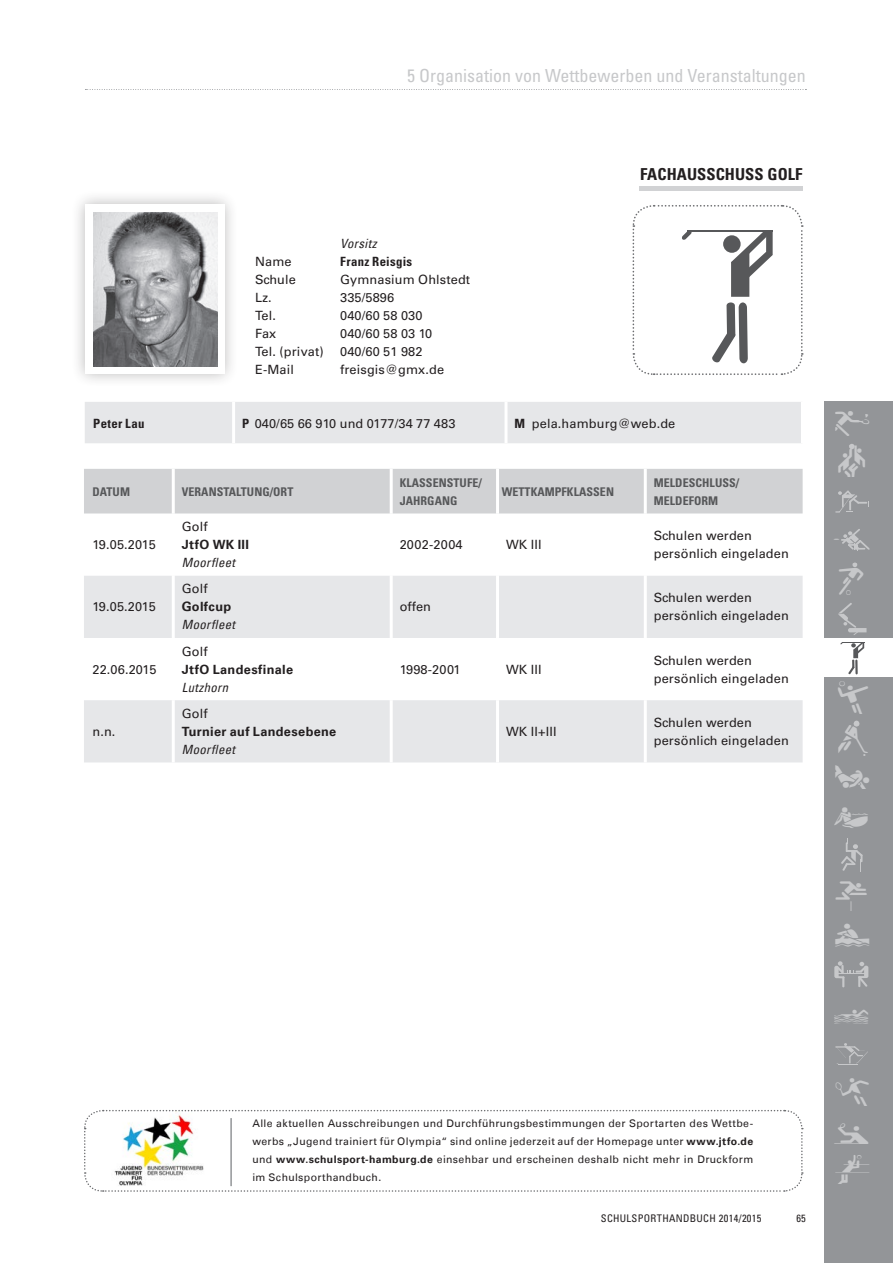
<style>
.page{position:relative;width:893px;height:1263px;background:#fff}
.page>*{position:absolute;margin:0;border:0;box-sizing:border-box;transform-origin:0 0}
.t1{font:40.35px "Olympicons";color:#c7c8ca;scale:1.08 1}
.t2{font:36.75px "Olympicons";color:#c7c8ca;scale:1.08 1}
.t3{font:condensed 18px "Univers LT";color:#c7c8ca}
.t4{font:700 condensed 16.5px "Univers LT";letter-spacing:.005em;color:#231f20}
.t5{font:12.75px/18px "Univers LT Std";letter-spacing:.01em;color:#231f20}
.t6{font:700 12.75px/18px "Univers LT";letter-spacing:.025em;color:#231f20}
.t7{font:italic condensed 12.75px/18px "Univers LT";letter-spacing:.025em;color:#231f20}
.t8{font:700 condensed 12.75px "Univers LT";color:#231f20}
.t9{font:700 condensed 12px/18px "Univers LT";letter-spacing:.005em;color:#57585a}
.t10{font:10.5px/18px "Univers LT";letter-spacing:.035em;color:#231f20;text-align:justify}
.t11{font:condensed 10.5px "Univers LT";letter-spacing:.03em;color:#231f20}
.s1{font-family:"Univers LT";font-style:italic;font-stretch:condensed}
.s2{font-family:"Univers LT";font-weight:700;font-stretch:condensed}
.s3{font-family:"Univers LT Std";font-weight:400}
.s4{font-weight:400;font-style:italic;font-stretch:condensed}
.s5{font-family:"Univers LT Std";font-style:normal;font-stretch:normal}
.s6{font-weight:700;font-style:normal;font-stretch:normal}
.s7{font-weight:700}
</style>
<div class="page">
<svg style="left:85px;top:89px;width:721px;height:1px"></svg>
<div style="left:825px;top:402px;width:68px;height:861px;background:#939598"></div>
<div style="left:834px;top:966px;width:5px;height:12px;background:#b4b6b8;border-radius:2px"></div>
<hr style="left:864px;top:966px;width:4px;height:12px;background:#c7c8ca;border-radius:2px">
<svg style="left:835px;top:961px;width:32px;height:26px"></svg>
<svg style="left:835px;top:1043px;width:33px;height:22px"></svg>
<svg style="left:835px;top:490px;width:34px;height:23px"></svg>
<svg style="left:841px;top:838px;width:22px;height:34px"></svg>
<svg style="left:838px;top:603px;width:28px;height:32px"></svg>
<svg style="left:834px;top:529px;width:36px;height:21px"></svg>
<div style="left:817px;top:638px;width:76px;height:38px;background:#fff"></div>
<svg style="left:840px;top:642px;width:24px;height:32px"></svg>
<hr style="left:639px;top:186px;width:164px;height:4px;background:#d1d2d4">
<div style="left:85px;top:402px;width:716px;height:41px;background:#e6e7e9"></div>
<hr style="left:232px;top:402px;width:3px;height:41px;background:#fff">
<hr style="left:504px;top:402px;width:3px;height:41px;background:#fff">
<svg style="left:632px;top:205px;width:171px;height:170px"></svg>
<div style="left:71px;top:190px;width:168px;height:198px;background:#231f20;opacity:.31"></div>
<div style="left:85px;top:204px;width:140px;height:170px;background:#fff"></div>
<img style="left:93px;top:212px;width:124px;height:154px">
<div style="left:84px;top:469px;width:719px;height:44px;background:#d1d2d4"></div>
<svg style="left:84px;top:576px;width:719px;height:186px;fill:#e6e7e9"></svg>
<hr style="left:172px;top:469px;width:3px;height:44px;background:#fff">
<hr style="left:390px;top:469px;width:3px;height:44px;background:#fff">
<hr style="left:496px;top:469px;width:3px;height:44px;background:#fff">
<hr style="left:644px;top:469px;width:3px;height:44px;background:#fff">
<hr style="left:172px;top:576px;width:3px;height:62px;background:#fff">
<hr style="left:390px;top:576px;width:3px;height:62px;background:#fff">
<hr style="left:496px;top:576px;width:3px;height:62px;background:#fff">
<hr style="left:644px;top:576px;width:3px;height:62px;background:#fff">
<hr style="left:172px;top:638px;width:3px;height:62px;background:#fff">
<hr style="left:390px;top:638px;width:3px;height:62px;background:#fff">
<hr style="left:496px;top:638px;width:3px;height:62px;background:#fff">
<hr style="left:644px;top:638px;width:3px;height:62px;background:#fff">
<hr style="left:172px;top:700px;width:3px;height:62px;background:#fff">
<hr style="left:390px;top:700px;width:3px;height:62px;background:#fff">
<hr style="left:496px;top:700px;width:3px;height:62px;background:#fff">
<hr style="left:644px;top:700px;width:3px;height:62px;background:#fff">
<svg style="left:84px;top:1109px;width:719px;height:83px"></svg>
<hr style="left:230px;top:1118px;width:2px;height:68px;background:#939598">
<svg style="left:849px;top:444px;width:6px;height:5px"></svg>
<svg style="left:853px;top:721px;width:7px;height:6px"></svg>
<svg style="left:852px;top:562px;width:5px;height:5px"></svg>
<h3 class="t3" style="left:407px;top:65px;width:400px">5 O rganisation von Wettbewerben und Veranstaltungen</h3>
<p class="t5" style="left:255px;top:252px;width:70px">Name<br>Schule<br>Lz.<br>Tel.<br>Fax<br>Tel. (privat)<br>E-Mail</p>
<p class="t5" style="left:340px;top:234px;width:132px"><span class="s1">Vorsitz<br></span><span class="s2">FRANZ REISGIS<br></span>Gymnasium Ohlstedt<br>335/5896<br>040/60 58 030<br>040/60 58 03 10<br>040/60 51 982 freisgis@gmx.de</p>
<p class="t4" style="left:640px;top:164px;width:164px">FACHAUSSCHUSS GOLF</p>
<p class="t8" style="left:93px;top:415px;width:53px">PETER LAU</p>
<p class="t5" style="left:242px;top:414px;width:215px"><span class="s2">P</span> 040/65 66 910 und 0177/34 77 483</p>
<p class="t5" style="left:514px;top:414px;width:162px"><span class="s2">M</span> pela.hamburg@web.de</p>
<p class="t9" style="left:92px;top:483px;width:39px">DATUM</p>
<p class="t9" style="left:182px;top:483px;width:21px">VERANS</p>
<p class="t9" style="left:223px;top:483px;width:71px">TALTUNG/ORT</p>
<p class="t9" style="left:400px;top:474px;width:84px">KLASS ENSTUFE/<br>JAHRGANG</p>
<p class="t9" style="left:502px;top:483px;width:112px">WETTKAMPFKLASS EN</p>
<p class="t9" style="left:654px;top:474px;width:87px">MELDESCHLUSS/<br>MELDEFORM</p>
<p class="t5" style="left:92px;top:536px;width:65px">19.05.2015</p>
<p class="t6" style="left:182px;top:518px;width:69px"><span class="s3">Golf<br></span>JtfO WK III<br><span class="s4">Moorfleet</span></p>
<p class="t5" style="left:400px;top:536px;width:64px">2002-2004</p>
<p class="t5" style="left:506px;top:536px;width:37px">WK III</p>
<p class="t5" style="left:654px;top:527px;width:137px">Schulen werden persönlich eingeladen</p>
<p class="t5" style="left:92px;top:598px;width:65px">19.05.2015</p>
<p class="t5" style="left:92px;top:660px;width:66px">22.06.2015</p>
<p class="t5" style="left:92px;top:722px;width:25px">n.n.</p>
<p class="t7" style="left:182px;top:580px;width:55px"><span class="s5">Golf<br></span><span class="s6">Golfcup<br></span>Moorfleet</p>
<p class="t6" style="left:182px;top:642px;width:113px"><span class="s3">Golf<br></span>JtfO Landesfinale<br><span class="s4">Lutzhorn</span></p>
<p class="t6" style="left:182px;top:705px;width:156px"><span class="s3">Golf<br></span>Turnier auf Landesebene<br><span class="s4">Moorfleet</span></p>
<p class="t5" style="left:400px;top:598px;width:33px">offen</p>
<p class="t5" style="left:654px;top:589px;width:137px">Schulen werden persönlich eingeladen</p>
<p class="t5" style="left:400px;top:660px;width:63px">1998-2001</p>
<p class="t5" style="left:506px;top:660px;width:37px">WK III</p>
<p class="t5" style="left:654px;top:651px;width:137px">Schulen werden persönlich eingeladen</p>
<p class="t5" style="left:506px;top:722px;width:52px">WK II+III</p>
<p class="t5" style="left:654px;top:713px;width:137px">Schulen werden persönlich eingeladen</p>
<h1 class="t1" style="left:838px;top:677px;width:30px">■</h1>
<h2 class="t2" style="left:835px;top:912px;width:33px">●</h2>
<p class="t10" style="left:252px;top:1114px;width:502px">Alle aktuellen Ausschreibungen und Durchführungsbestimmungen der Sportarten des Wettbe&shy;werbs „Jugend trainiert für Olympia“ sind online jederzeit auf der Homepage unter <span class="s7">www.jtfo.de </span>und <span class="s7">www.schulsport-hamburg.de</span> einsehbar und erscheinen deshalb nicht mehr in Druckform im Schulsporthandbuch.</p>
<p class="t11" style="left:601px;top:1212px;width:162px">Schulsporthandbuch 2014/2015</p>
<p class="t11" style="left:796px;top:1212px;width:11px">65</p>
</div>
